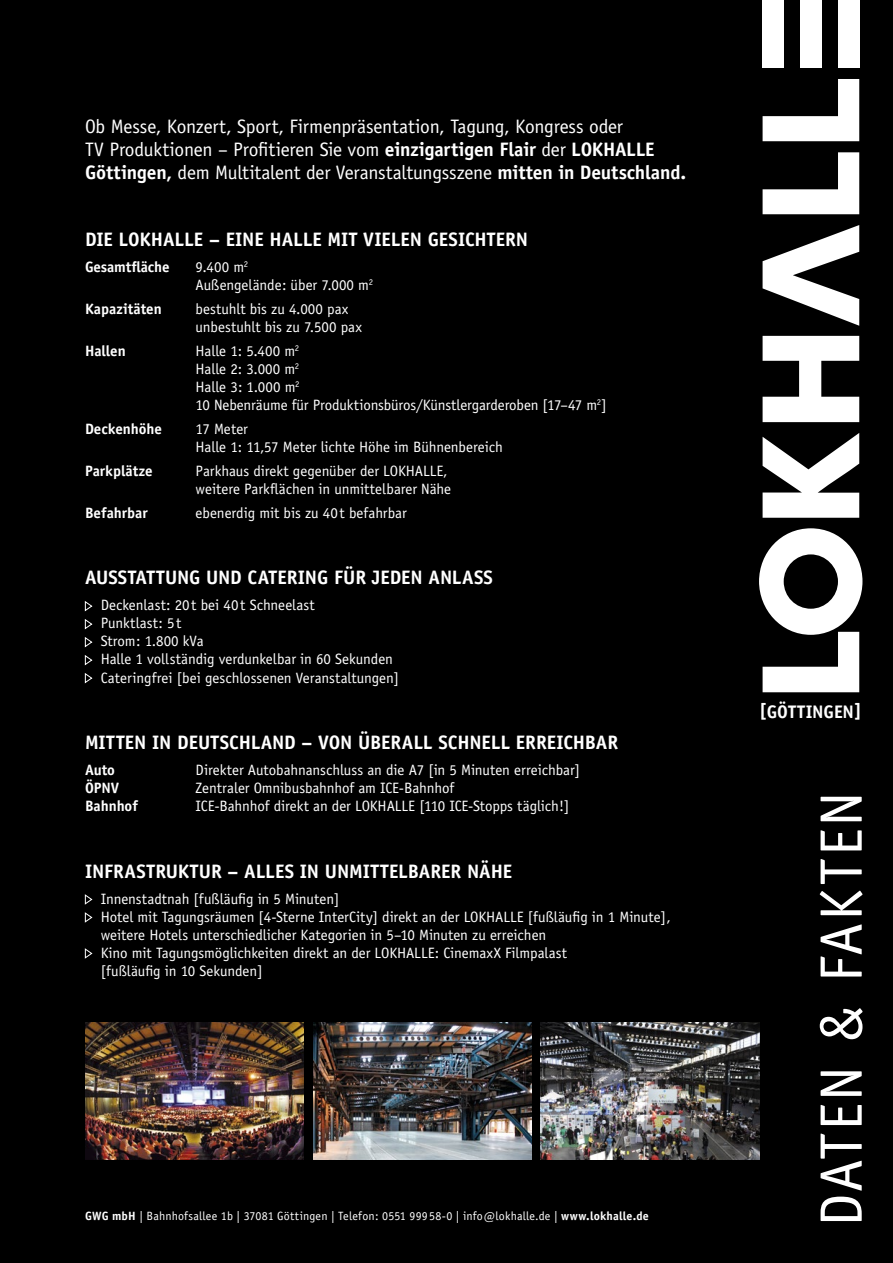
<style>
.page{position:relative;width:893px;height:1263px;background:#000}
.page>*{position:absolute;margin:0;border:0;box-sizing:border-box;transform-origin:0 0}
.t1{font:60px "Officina Sans";letter-spacing:.035em;color:#fff}
.t2{font:19.5px/23.4px "Officina Sans";letter-spacing:-.015em;color:#fff}
.t3{font:700 19.5px "Officina Sans";letter-spacing:-.005em;color:#fff}
.t4{font:700 18.15px "Officina Sans";letter-spacing:-.005em;color:#fff}
.t5{font:15px/18px "Officina Sans";letter-spacing:-.005em;color:#fff}
.t6{font:700 15px "Officina Sans";letter-spacing:-.005em;color:#fff}
.t7{font:12px "Officina Sans";letter-spacing:.015em;color:#fff}
.s1{font-weight:700}
</style>
<div class="page">
<svg style="left:759px;top:528px;width:103px;height:164px"></svg>
<svg style="left:763px;top:433px;width:96px;height:85px"></svg>
<svg style="left:763px;top:336px;width:96px;height:86px"></svg>
<svg style="left:763px;top:225px;width:96px;height:101px"></svg>
<svg style="left:763px;top:152px;width:96px;height:62px"></svg>
<svg style="left:763px;top:79px;width:96px;height:62px"></svg>
<div style="left:763px;top:0;width:21px;height:68px;background:#fff"></div>
<div style="left:800px;top:0;width:21px;height:68px;background:#fff"></div>
<div style="left:838px;top:0;width:21px;height:68px;background:#fff"></div>
<svg style="left:84px;top:601px;width:9px;height:10px"></svg>
<svg style="left:84px;top:619px;width:9px;height:10px"></svg>
<svg style="left:84px;top:637px;width:9px;height:10px"></svg>
<svg style="left:84px;top:655px;width:9px;height:10px"></svg>
<svg style="left:84px;top:673px;width:9px;height:10px"></svg>
<svg style="left:84px;top:894px;width:9px;height:11px"></svg>
<svg style="left:84px;top:912px;width:9px;height:11px"></svg>
<svg style="left:84px;top:948px;width:9px;height:11px"></svg>
<img style="left:313px;top:1023px;width:218px;height:136px">
<img style="left:541px;top:1023px;width:218px;height:136px">
<img style="left:85px;top:1023px;width:218px;height:136px">
<h2 class="t2" style="left:85px;top:114px;width:603px">Ob Messe, Konzert, Sport, Firmenpräsentation, Tagung, Kongress oder<br>TV Produktionen – Profitieren Sie vom <span class="s1">einzigartigen Flair</span> der <span class="s1">LOKHALLE<br>Göttingen,</span> dem Multitalent der Veranstaltungsszene <span class="s1">mitten in Deutschland.</span></h2>
<h2 class="t3" style="left:85px;top:227px;width:445px">DIE LOKHALLE – EINE HALLE MIT VIELEN GESICHTERN</h2>
<p class="t6" style="left:85px;top:258px;width:86px">Gesamtfläche</p>
<p class="t5" style="left:196px;top:258px;width:179px">9.400 m<sup>2<br></sup>Außengelände: über 7.000 m<sup>2</sup></p>
<p class="t6" style="left:85px;top:300px;width:78px">Kapazitäten</p>
<p class="t5" style="left:196px;top:300px;width:168px">bestuhlt bis zu 4.000 pax unbestuhlt bis zu 7.500 pax</p>
<p class="t6" style="left:85px;top:341px;width:42px">Hallen</p>
<p class="t5" style="left:196px;top:342px;width:413px">Halle 1: 5.400 m<sup>2<br></sup>Halle 2: 3.000 m<sup>2<br></sup>Halle 3: 1.000 m<sup>2<br></sup>10 Nebenräume für Produktionsbüros/Künstlergarderoben [17–47 m<sup>2</sup>]</p>
<p class="t6" style="left:85px;top:419px;width:79px">Deckenhöhe</p>
<p class="t5" style="left:196px;top:420px;width:309px">17 Meter<br>Halle 1: 11,57 Meter lichte Höhe im Bühnenbereich</p>
<p class="t6" style="left:85px;top:461px;width:69px">Parkplätze</p>
<p class="t5" style="left:196px;top:462px;width:257px">Parkhaus direkt gegenüber der LOKHALLE, weitere Parkflächen in unmittelbarer Nähe</p>
<p class="t6" style="left:85px;top:503px;width:64px">Befahrbar</p>
<p class="t5" style="left:196px;top:504px;width:213px">ebenerdig mit bis zu 40t befahrbar</p>
<h2 class="t3" style="left:85px;top:566px;width:409px">AUSSTATTUNG UND CATERING FÜR JEDEN ANLASS</h2>
<p class="t5" style="left:101px;top:596px;width:300px">Deckenlast: 20t bei 40t Schneelast<br>Punktlast: 5t<br>Strom: 1.800 kVa<br>Halle 1 vollständig verdunkelbar in 60 Sekunden Cateringfrei [bei geschlossenen Veranstaltungen]</p>
<h2 class="t3" style="left:85px;top:730px;width:535px">MITTEN IN DEUTSCHLAND – VON ÜBERALL SCHNELL ERREICHBAR</h2>
<p class="t6" style="left:85px;top:760px;width:32px">Auto</p>
<p class="t5" style="left:196px;top:761px;width:386px">Direkter Autobahnanschluss an die A7 [in 5 Minuten erreichbar]</p>
<p class="t6" style="left:85px;top:778px;width:36px">ÖPNV</p>
<p class="t5" style="left:196px;top:779px;width:260px">Zentraler Omnibusbahnhof am ICE-Bahnhof</p>
<p class="t6" style="left:85px;top:796px;width:54px">Bahnhof</p>
<p class="t5" style="left:196px;top:797px;width:375px">ICE-Bahnhof direkt an der LOKHALLE [110 ICE-Stopps täglich!]</p>
<h2 class="t3" style="left:85px;top:859px;width:429px">INFRASTRUKTUR – ALLES IN UNMITTELBARER NÄHE</h2>
<p class="t5" style="left:101px;top:889px;width:572px">Innenstadtnah [fußläufig in 5 Minuten]<br>Hotel mit Tagungsräumen [4-Sterne InterCity] direkt an der LOKHALLE [fußläufig in 1 Minute], weitere Hotels unterschiedlicher Kategorien in 5–10 Minuten zu erreichen<br>Kino mit Tagungsmöglichkeiten direkt an der LOKHALLE: CinemaxX Filmpalast<br>[fußläufig in 10 Sekunden]</p>
<p class="t7" style="left:85px;top:1209px;width:565px"><span class="s1">GWG mbH</span> | Bahnhofsallee 1b | 37081 Göttingen | Telefon: 0551 99958-0 | info@lokhalle.de | <span class="s1">www.lokhalle.de</span></p>
<p class="t4" style="left:759px;top:700px;width:104px">[GÖTTINGEN]</p>
<h1 class="t1" style="left:806px;top:1227px;width:436px;rotate:-90deg">DATEN &amp; FAKTEN</h1>
</div>
